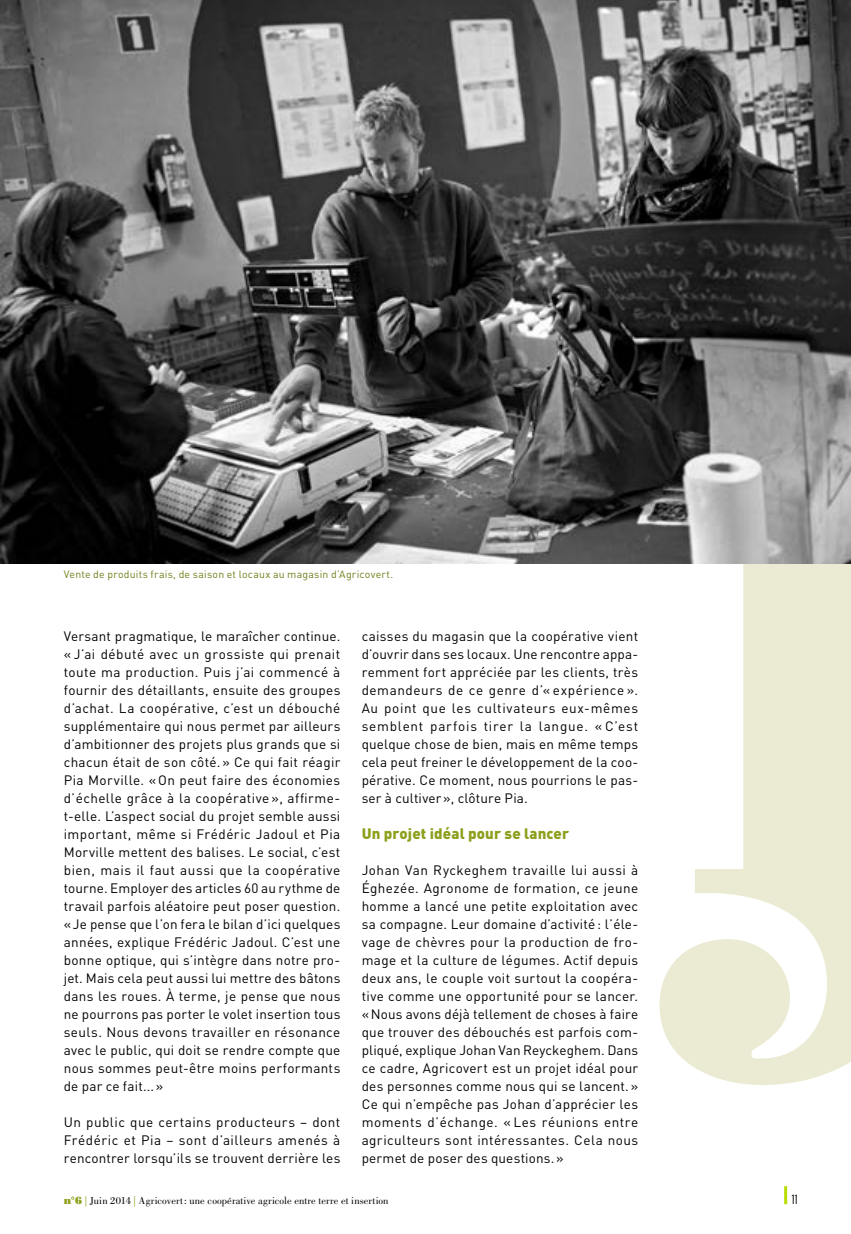
<style>
.page{position:relative;width:851px;height:1234px;background:#fff}
.page>*{position:absolute;margin:0;border:0;box-sizing:border-box;transform-origin:0 0}
.t1{font:900 15px "DIN";letter-spacing:.01em;color:#8e9f1d}
.t2{font:13.5px/18px "DIN";letter-spacing:.02em;color:#000;text-align:justify}
.t3{font:300 extra-condensed 13.5px "Interstate";color:#000}
.t4{font:10.5px "Bodoni";letter-spacing:.01em;color:#000}
.t5{font:10.5px "DIN";letter-spacing:.02em;color:#6f7f1a}
.s1{font-family:"Bodoni Poster";color:#8e9f1d}
.s2{color:#8e9f1d}
</style>
<div class="page">
<hr style="left:784px;top:1185px;width:3px;height:18px;background:#bbdc00">
<svg style="left:659px;top:563px;width:191px;height:521px;fill:#ebebd4"></svg>
<img style="left:0;top:0;width:850px;height:563px">
<p class="t5" style="left:64px;top:567px;width:331px">Vente de produits frais, de saison et locaux au magasin d’Agricovert.</p>
<p class="t2" style="left:64px;top:626px;width:278px">Versant pragmatique, le maraîcher continue. « J’ai débuté avec un grossiste qui prenait toute ma production. Puis j’ai commencé à fournir des détaillants, ensuite des groupes d’achat. La coopérative, c’est un débouché supplémentaire qui nous permet par ailleurs d’ambitionner des projets plus grands que si chacun était de son côté. » Ce qui fait réagir Pia Morville. «On peut faire des économies d’échelle grâce à la coopérative », affirme&shy;t-elle. L’aspect social du projet semble aussi important, même si Frédéric Jadoul et Pia Morville mettent des balises. Le social, c’est bien, mais il faut aussi que la coopérative tourne. Employer des articles 60 au rythme de travail parfois aléatoire peut poser question. «Je pense que l’on fera le bilan d’ici quelques années, explique Frédéric Jadoul. C’est une bonne optique, qui s’intègre dans notre pro&shy;jet. Mais cela peut aussi lui mettre des bâtons dans les roues. À terme, je pense que nous ne pourrons pas porter le volet insertion tous seuls. Nous devons travailler en résonance avec le public, qui doit se rendre compte que nous sommes peut-être moins performants de par ce fait...»</p>
<p class="t2" style="left:64px;top:1112px;width:278px">Un public que certains producteurs – dont Frédéric et Pia – sont d’ailleurs amenés à rencontrer lorsqu’ils se trouvent derrière les</p>
<p class="t2" style="left:361px;top:627px;width:278px">caisses du magasin que la coopérative vient d’ouvrir dans ses locaux. Une rencontre appa&shy;remment fort appréciée par les clients, très demandeurs de ce genre d’« expérience ».<br>Au point que les cultivateurs eux-mêmes semblent parfois tirer la langue. « C’est quelque chose de bien, mais en même temps cela peut freiner le développement de la coo&shy;pérative. Ce moment, nous pourrions le pas&shy;ser à cultiver», clôture Pia.</p>
<p class="t1" style="left:361px;top:823px;width:209px">Un projet idéal pour se lancer</p>
<p class="t2" style="left:361px;top:861px;width:278px">Johan Van Ryckeghem travaille lui aussi à Éghezée. Agronome de formation, ce jeune homme a lancé une petite exploitation avec sa compagne. Leur domaine d’activité : l’éle&shy;vage de chèvres pour la production de fro&shy;mage et la culture de légumes. Actif depuis deux ans, le couple voit surtout la coopéra&shy;tive comme une opportunité pour se lancer. «Nous avons déjà tellement de choses à faire que trouver des débouchés est parfois com&shy;pliqué, explique Johan Van Reyckeghem. Dans ce cadre, Agricovert est un projet idéal pour des personnes comme nous qui se lancent.» Ce qui n’empêche pas Johan d’apprécier les moments d’échange. « Les réunions entre agriculteurs sont intéressantes. Cela nous permet de poser des questions.»</p>
<p class="t4" style="left:64px;top:1194px;width:326px"><span class="s1">n°6</span> <span class="s2">|</span> Juin 2014 <span class="s2">|</span> Agricovert: une coopérative agricole entre terre et insertion</p>
<p class="t3" style="left:791px;top:1191px;width:7px">11</p>
</div>
